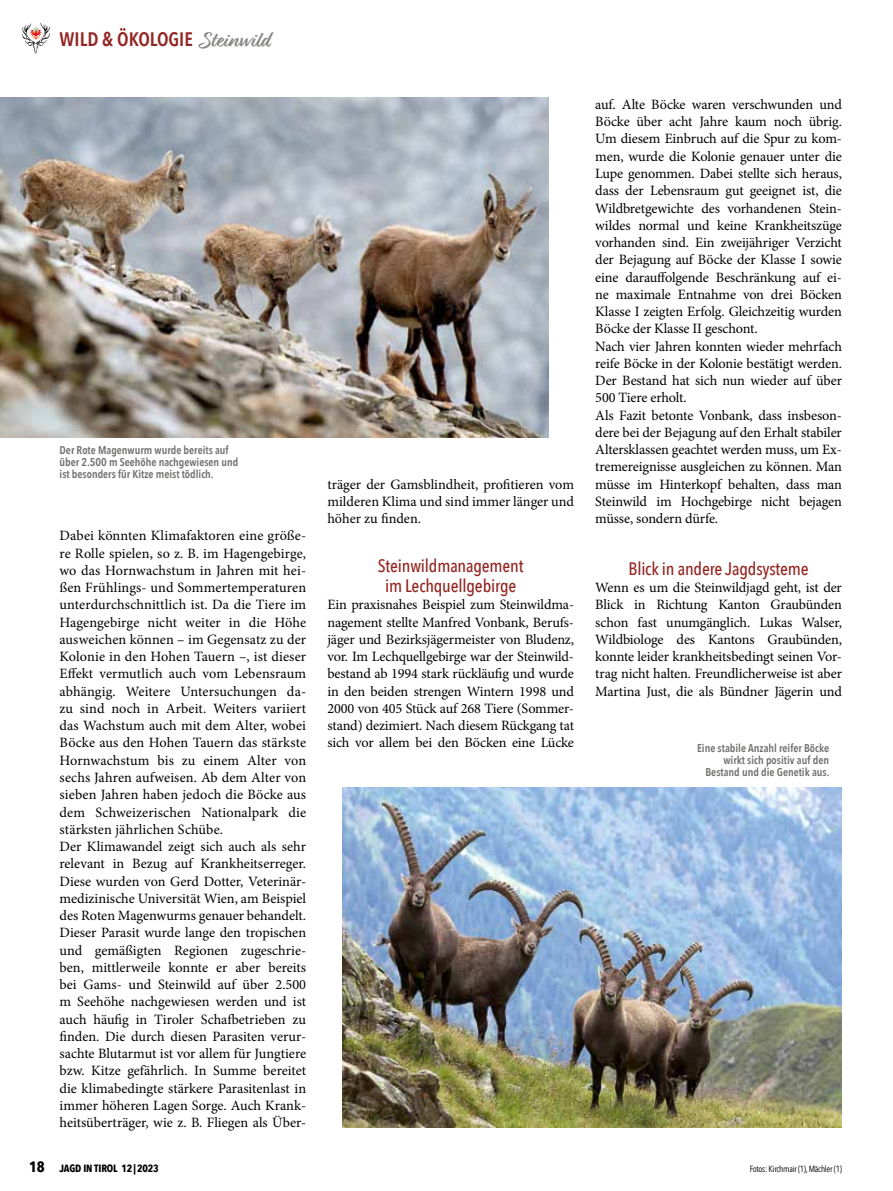
<style>
.page{position:relative;width:893px;height:1191px;background:#fff}
.page>*{position:absolute;margin:0;border:0;box-sizing:border-box;transform-origin:0 0}
.t1{font:600 19.5px "Avenir Next Condensed";color:#932623}
.t2{font:500 18px/20.2px "Avenir Next Condensed";letter-spacing:-.01em;color:#932623;text-align:center}
.t3{font:14.25px/17.2px "Minion Pro";letter-spacing:-.005em;color:#000;text-align:justify}
.t4{font:600 11.25px/12px "Avenir Next Condensed";color:#6f6f6e}
.t5{font:700 10.5px "Avenir Next Condensed";letter-spacing:-.01em;color:#000}
.t6{font:9px "Avenir Next Condensed";letter-spacing:-.03em;color:#000}
.s1{font-family:"Relation";font-weight:700;font-size:22.5px;color:#878786}
.s2{font-size:15px}
</style>
<div class="page">
<img style="left:0;top:98px;width:549px;height:339px">
<img style="left:342px;top:788px;width:500px;height:339px">
<svg style="left:22px;top:23px;width:28px;height:30px"></svg>
<h1 class="t1" style="left:60px;top:22px;width:211px">WILD &amp; ÖKOLOGIE <span class="s1">Steinwild</span></h1>
<p class="t4" style="left:60px;top:444px;width:180px">Der Rote Magenwurm wurde bereits auf über 2.500 m Seehöhe nachgewiesen und ist besonders für Kitze meist tödlich.</p>
<p class="t3" style="left:60px;top:527px;width:248px;text-align:left">Dabei könnten Klimafaktoren eine größe&shy;re Rolle spielen, so z. B. im Hagengebirge, wo das Hornwachstum in Jahren mit hei&shy;ßen Frühlings- und Sommertemperaturen unterdurchschnittlich ist. Da die Tiere im Hagengebirge nicht weiter in die Höhe ausweichen können – im Gegensatz zu der Kolonie in den Hohen Tauern –, ist dieser Effekt vermutlich auch vom Lebensraum abhängig. Weitere Untersuchungen da&shy;zu sind noch in Arbeit. Weiters variiert das Wachstum auch mit dem Alter, wobei Böcke aus den Hohen Tauern das stärkste Hornwachstum bis zu einem Alter von sechs Jahren aufweisen. Ab dem Alter von sieben Jahren haben jedoch die Böcke aus dem Schweizerischen Nationalpark die stärksten jährlichen Schübe.<br>Der Klimawandel zeigt sich auch als sehr relevant in Bezug auf Krankheitserreger.<br>Diese wurden von Gerd Dotter, Veterinär&shy;medizinische Universität Wien, am Beispiel des Roten Magenwurms genauer behandelt.<br>Dieser Parasit wurde lange den tropischen und gemäßigten Regionen zugeschrie&shy;ben, mittlerweile konnte er aber bereits bei Gams- und Steinwild auf über 2.500 m Seehöhe nachgewiesen werden und ist auch häufig in Tiroler Schafbetrieben zu finden. Die durch diesen Parasiten verur&shy;sachte Blutarmut ist vor allem für Jungtiere bzw. Kitze gefährlich. In Summe bereitet die klimabedingte stärkere Parasitenlast in immer höheren Lagen Sorge. Auch Krank&shy;heitsüberträger, wie z. B. Fliegen als Über-</p>
<p class="t5" style="left:29px;top:1161px;width:131px"><span class="s2">18</span> JAGD IN TIROL 12|2023</p>
<p class="t3" style="left:327px;top:475px;width:248px">träger der Gamsblindheit, profitieren vom milderen Klima und sind immer länger und höher zu finden.</p>
<p class="t2" style="left:378px;top:555px;width:147px">Steinwildmanagement im Lechquellgebirge</p>
<p class="t3" style="left:327px;top:596px;width:248px">Ein praxisnahes Beispiel zum Steinwildma&shy;nagement stellte Manfred Vonbank, Berufs&shy;jäger und Bezirksjägermeister von Bludenz, vor. Im Lechquellgebirge war der Steinwild&shy;bestand ab 1994 stark rückläufig und wurde in den beiden strengen Wintern 1998 und 2000 von 405 Stück auf 268 Tiere (Sommer&shy;stand) dezimiert. Nach diesem Rückgang tat sich vor allem bei den Böcken eine Lücke</p>
<p class="t3" style="left:595px;top:96px;width:248px;text-align:left">auf. Alte Böcke waren verschwunden und Böcke über acht Jahre kaum noch übrig.<br>Um diesem Einbruch auf die Spur zu kom&shy;men, wurde die Kolonie genauer unter die Lupe genommen. Dabei stellte sich heraus, dass der Lebensraum gut geeignet ist, die Wildbretgewichte des vorhandenen Stein&shy;wildes normal und keine Krankheitszüge vorhanden sind. Ein zweijähriger Verzicht der Bejagung auf Böcke der Klasse I sowie eine darauffolgende Beschränkung auf ei&shy;ne maximale Entnahme von drei Böcken Klasse I zeigten Erfolg. Gleichzeitig wurden Böcke der Klasse II geschont.<br>Nach vier Jahren konnten wieder mehrfach reife Böcke in der Kolonie bestätigt werden.<br>Der Bestand hat sich nun wieder auf über 500 Tiere erholt.<br>Als Fazit betonte Vonbank, dass insbeson&shy;dere bei der Bejagung auf den Erhalt stabiler Altersklassen geachtet werden muss, um Ex&shy;tremereignisse ausgleichen zu können. Man müsse im Hinterkopf behalten, dass man Steinwild im Hochgebirge nicht bejagen müsse, sondern dürfe.</p>
<p class="t2" style="left:628px;top:558px;width:182px">Blick in andere Jagdsysteme</p>
<p class="t3" style="left:595px;top:579px;width:248px">Wenn es um die Steinwildjagd geht, ist der Blick in Richtung Kanton Graubünden schon fast unumgänglich. Lukas Walser, Wildbiologe des Kantons Graubünden, konnte leider krankheitsbedingt seinen Vor&shy;trag nicht halten. Freundlicherweise ist aber Martina Just, die als Bündner Jägerin und</p>
<p class="t4" style="left:697px;top:741px;width:134px;text-align:right">Eine stabile Anzahl reifer Böcke wirkt sich positiv auf den<br>Bestand und die Genetik aus.</p>
<p class="t6" style="left:750px;top:1161px;width:94px">Fotos: Kirchmair (1), Mächler (1)</p>
</div>
